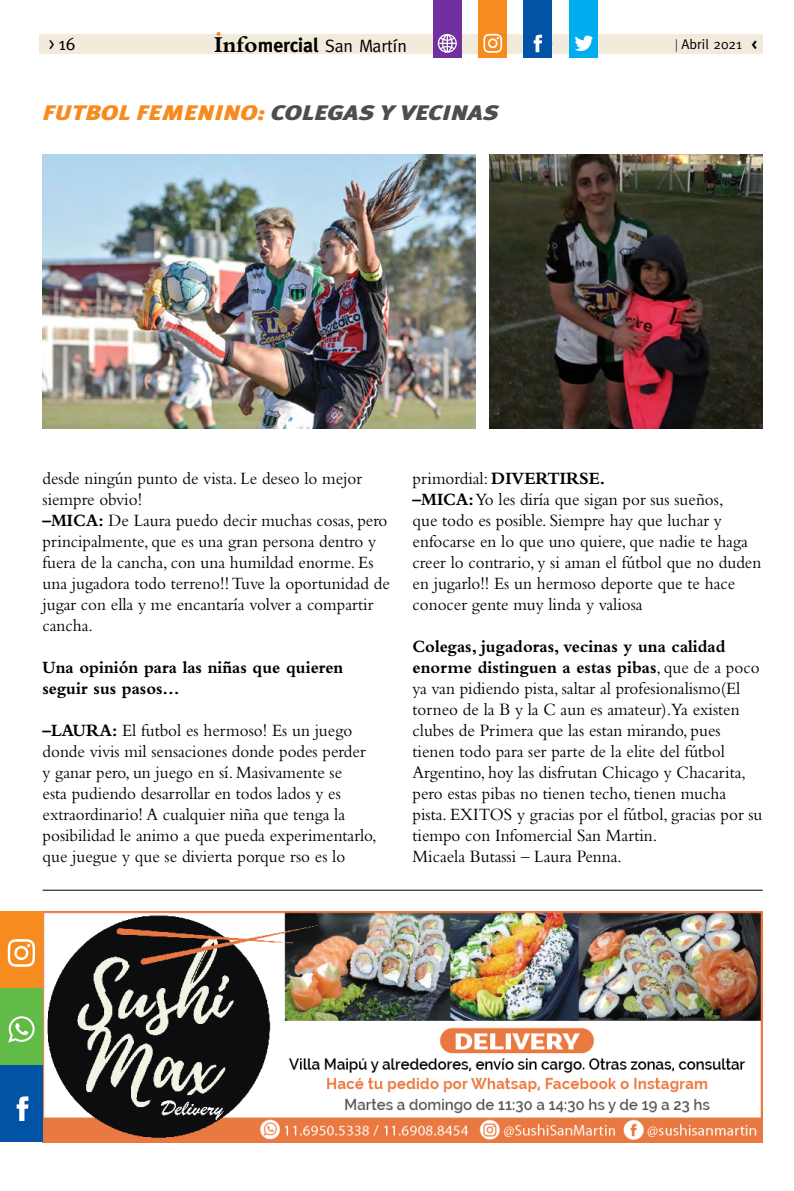
<style>
.page{position:relative;width:794px;height:1191px;background:#fff}
.page>*{position:absolute;margin:0;border:0;box-sizing:border-box;transform-origin:0 0}
.t1{font:italic 900 21px "Meta Plus";color:#f68b1f;scale:1.2 1}
.t2{font:18px/21px "Bembo";color:#000;scale:.95 1}
.t3{font:700 18px/21px "Bembo";color:#000;scale:.95 1}
.t4{font:18px "Meta";color:#000}
.t5{font:17.8px "Meta";color:#000}
.t6{font:14px "Meta Plus Normal";color:#000}
.s1{font-family:"Bembo";font-weight:700;font-size:23.8px}
.s2{font-weight:700;font-size:19.8px}
.s3{font-family:"Times New Roman"}
.s4{font-family:"Meta"}
.s5{font-family:"Meta";font-weight:700}
.s6{color:#4d4d4f}
.s7{font-weight:700}
</style>
<div class="page">
<div style="left:40px;top:35px;width:723px;height:19px;background:#f2eada"></div>
<svg style="left:216px;top:32px;width:4px;height:4px"></svg>
<div style="left:478px;top:0;width:29px;height:58px;background:#f68b1f"></div>
<svg style="left:483px;top:33px;width:20px;height:20px"></svg>
<div style="left:524px;top:0;width:28px;height:58px;background:#0053a5"></div>
<svg style="left:533px;top:34px;width:10px;height:19px"></svg>
<div style="left:569px;top:0;width:28px;height:58px;background:#00aeef"></div>
<svg style="left:575px;top:35px;width:18px;height:16px"></svg>
<div style="left:433px;top:0;width:28px;height:58px;background:#7030a0"></div>
<svg style="left:438px;top:34px;width:19px;height:19px"></svg>
<img style="left:43px;top:911px;width:720px;height:231px">
<div style="left:0;top:988px;width:43px;height:76px;background:#62bb46"></div>
<svg style="left:8px;top:1016px;width:27px;height:27px"></svg>
<div style="left:0;top:911px;width:43px;height:77px;background:#f68b1f"></div>
<svg style="left:7px;top:939px;width:28px;height:28px"></svg>
<div style="left:0;top:1064px;width:43px;height:77px;background:#0053a5"></div>
<svg style="left:16px;top:1096px;width:13px;height:25px"></svg>
<img style="left:43px;top:155px;width:432px;height:273px">
<hr style="left:43px;top:890px;width:720px;height:1px;background:#000">
<img style="left:490px;top:155px;width:273px;height:273px">
<p class="t4" style="left:49px;top:34px;width:28px">&gt; 16</p>
<p class="t5" style="left:214px;top:36px;width:194px"><span class="s1">Info</span><span class="s2">mercial</span> San Martín</p>
<p class="t6" style="left:675px;top:37px;width:83px"><span class="s3">|</span> Abril <span class="s4">2021</span> <span class="s5">&lt;</span></p>
<p class="t1" style="left:43px;top:101px;width:382px">FUTBOL FEMENINO: <span class="s6">COLEGAS Y VECINAS</span></p>
<p class="t2" style="left:43px;top:467px;width:367px">desde ningún punto de vista. Le deseo lo mejor siempre obvio!<br><span class="s7">–MICA:</span> De Laura puedo decir muchas cosas, pero principalmente, que es una gran persona dentro y fuera de la cancha, con una humildad enorme. Es una jugadora todo terreno!! Tuve la oportunidad de jugar con ella y me encantaría volver a compartir cancha.</p>
<p class="t3" style="left:43px;top:656px;width:318px">Una opinión para las niñas que quieren seguir sus pasos…</p>
<p class="t2" style="left:43px;top:719px;width:353px"><span class="s7">–LAURA:</span> El futbol es hermoso! Es un juego donde vivis mil sensaciones donde podes perder y ganar pero, un juego en sí. Masivamente se<br>esta pudiendo desarrollar en todos lados y es extraordinario! A cualquier niña que tenga la posibilidad le animo a que pueda experimentarlo, que juegue y que se divierta porque rso es lo</p>
<p class="t2" style="left:412px;top:467px;width:369px">primordial: <span class="s7">DIVERTIRSE.<br>–MICA:</span> Yo les diría que sigan por sus sueños,<br>que todo es posible. Siempre hay que luchar y enfocarse en lo que uno quiere, que nadie te haga creer lo contrario, y si aman el fútbol que no duden en jugarlo!! Es un hermoso deporte que te hace conocer gente muy linda y valiosa</p>
<p class="t2" style="left:412px;top:635px;width:370px"><span class="s7">Colegas, jugadoras, vecinas y una calidad enorme distinguen a estas pibas</span>, que de a poco ya van pidiendo pista, saltar al profesionalismo(El torneo de la B y la C aun es amateur).Ya existen clubes de Primera que las estan mirando, pues tienen todo para ser parte de la elite del fútbol Argentino, hoy las disfrutan Chicago y Chacarita, pero estas pibas no tienen techo, tienen mucha pista. EXITOS y gracias por el fútbol, gracias por su tiempo con Infomercial San Martin.<br>Micaela Butassi – Laura Penna.</p>
</div>
